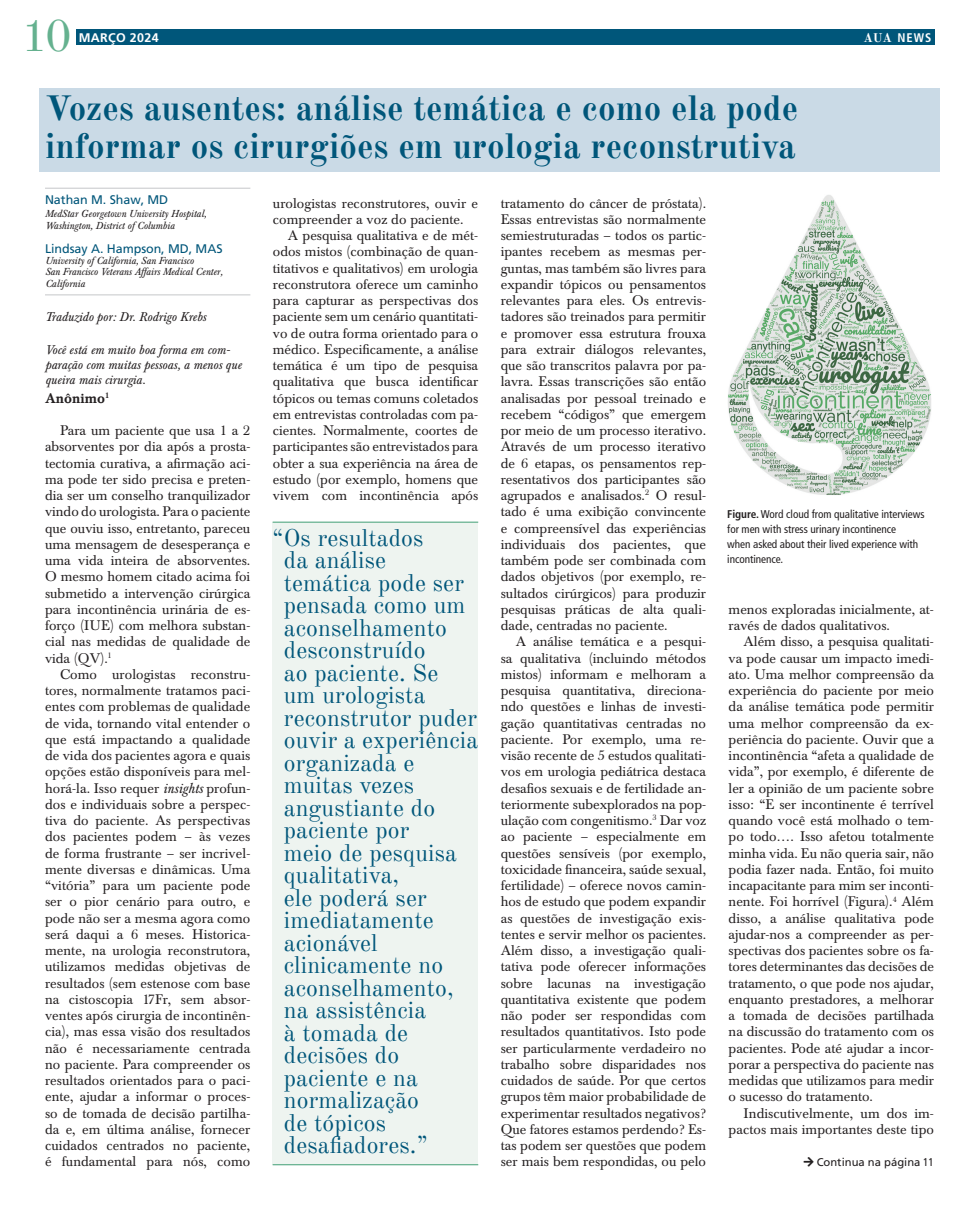
<style>
.page{position:relative;width:979px;height:1215px;background:#fff}
.page>*{position:absolute;margin:0;border:0;box-sizing:border-box;transform-origin:0 0}
.t1{font:45px "Old Standard TT";color:#65b18f}
.Headline_Blue_Backgr{font:700 35px/37.5px "Old Standard TT";color:#00567a}
.Quote_Callout{font:23.75px/22.5px "Old Standard TT";letter-spacing:.005em;color:#00567a}
.Paragraph{font:13.75px/16.2px "Baskerville BE";color:#231f20;text-align:justify}
.Paragraph-2{font:500 13.75px "Baskerville BE";color:#231f20}
.Opening___Italic_Par{font:italic 12.5px/15px "Baskerville BE";color:#231f20}
.NAme_No_Line{font:12.5px "Frutiger LT Pro";letter-spacing:-.005em;color:#00567a}
.NAme{font:12.5px "Frutiger LT Pro";letter-spacing:-.005em;color:#00567a}
.t2{font:700 12.5px "Frutiger LT Pro";letter-spacing:.025em;color:#fff}
.t3{font:700 condensed 12.5px "Frutiger LT Pro";color:#fff}
.t4{font:condensed 11.25px/15px "Frutiger LT Pro";letter-spacing:-.005em;color:#231f20}
.Continued_on{font:11.25px "Frutiger LT Pro";color:#231f20}
.Affiliation{font:italic 10px/11.2px "Baskerville BE";letter-spacing:-.005em;color:#231f20}
._1st_Affiliation_No{font:italic 10px/12.5px "Baskerville BE";color:#231f20}
.s1{font-family:"Old Standard TT";font-stretch:normal}
.s2{font-style:italic}
.s3{font-weight:700}
.s4{font-stretch:condensed}
</style>
<div class="page">
<div style="left:76px;top:29px;width:858px;height:16px;background:#00567a"></div>
<div style="left:39px;top:88px;width:900px;height:84px;background:#cadae6"></div>
<hr style="left:45px;top:188px;width:205px;height:1px;background:#d1d2d4">
<hr style="left:45px;top:294px;width:205px;height:1px;background:#d1d2d4">
<img style="left:728px;top:195px;width:203px;height:300px">
<div style="left:273px;top:522px;width:205px;height:643px;background:#eef4f0"></div>
<hr style="left:273px;top:1164px;width:205px;height:1px;background:#65b18f">
<hr style="left:273px;top:522px;width:205px;height:1px;background:#65b18f">
<h1 class="t1" style="left:22px;top:2px;width:51px">10</h1>
<p class="t2" style="left:79px;top:30px;width:81px">MARÇO 2024</p>
<p class="t3" style="left:863px;top:30px;width:70px"><span class="s1">AUA</span> NEWS</p>
<p class="Headline_Blue_Backgr" style="left:45px;top:87px;width:755px">Vozes ausentes: análise temática e como ela pode informar os cirurgiões em urologia reconstrutiva</p>
<p class="NAme" style="left:45px;top:192px;width:125px">Nathan M. Shaw, MD</p>
<p class="_1st_Affiliation_No" style="left:45px;top:207px;width:163px">MedStar Georgetown University Hospital,<br>Washington, District of Columbia</p>
<p class="NAme_No_Line" style="left:45px;top:241px;width:179px">Lindsay A. Hampson, MD, MAS</p>
<p class="Affiliation" style="left:45px;top:256px;width:150px">University of California, San Francisco</p>
<p class="Affiliation" style="left:45px;top:267px;width:179px">San Francisco Veterans Affairs Medical Center,<br>California</p>
<p class="Opening___Italic_Par" style="left:45px;top:310px;width:163px">Traduzido por: Dr. Rodrigo Krebs</p>
<p class="Opening___Italic_Par" style="left:45px;top:343px;width:198px">Você está em muito boa forma em com&shy;paração com muitas pessoas, a menos que queira mais cirurgia.</p>
<p class="Paragraph-2" style="left:45px;top:390px;width:66px">Anônimo<sup>1</sup></p>
<p class="Paragraph" style="left:45px;top:423px;width:207px;text-indent:15px">Para um paciente que usa 1 a 2 absorventes por dia após a prosta&shy;tectomia curativa, a afirmação aci&shy;ma pode ter sido precisa e preten&shy;dia ser um conselho tranquilizador vindo do urologista. Para o paciente que ouviu isso, entretanto, pareceu uma mensagem de desesperança e uma vida inteira de absorventes.<br>O mesmo homem citado acima foi submetido a intervenção cirúrgica para incontinência urinária de es&shy;forço (IUE) com melhora substan&shy;cial nas medidas de qualidade de vida (QV).<sup>1</sup></p>
<p class="Paragraph" style="left:45px;top:666px;width:207px;text-indent:15px">Como urologistas reconstru&shy;tores, normalmente tratamos paci&shy;entes com problemas de qualidade de vida, tornando vital entender o que está impactando a qualidade de vida dos pacientes agora e quais opções estão disponíveis para mel&shy;horá-la. Isso requer <span class="s2">insights</span> profun&shy;dos e individuais sobre a perspec&shy;tiva do paciente. As perspectivas dos pacientes podem – às vezes de forma frustrante – ser incrivel&shy;mente diversas e dinâmicas. Uma “vitória” para um paciente pode ser o pior cenário para outro, e pode não ser a mesma agora como será daqui a 6 meses. Historica&shy;mente, na urologia reconstrutora, utilizamos medidas objetivas de resultados (sem estenose com base na cistoscopia 17Fr, sem absor&shy;ventes após cirurgia de incontinên&shy;cia), mas essa visão dos resultados não é necessariamente centrada no paciente. Para compreender os resultados orientados para o paci&shy;ente, ajudar a informar o proces&shy;so de tomada de decisão partilha&shy;da e, em última análise, fornecer cuidados centrados no paciente, é fundamental para nós, como</p>
<p class="Paragraph" style="left:501px;top:195px;width:207px">tratamento do câncer de próstata).<br>Essas entrevistas são normalmente semiestruturadas – todos os partic&shy;ipantes recebem as mesmas per&shy;guntas, mas também são livres para expandir tópicos ou pensamentos relevantes para eles. Os entrevis&shy;tadores são treinados para permitir e promover essa estrutura frouxa para extrair diálogos relevantes, que são transcritos palavra por pa&shy;lavra. Essas transcrições são então analisadas por pessoal treinado e recebem “códigos” que emergem por meio de um processo iterativo.<br>Através de um processo iterativo de 6 etapas, os pensamentos rep&shy;resentativos dos participantes são agrupados e analisados.<sup>2</sup> O resul&shy;tado é uma exibição convincente e compreensível das experiências individuais dos pacientes, que também pode ser combinada com dados objetivos (por exemplo, re&shy;sultados cirúrgicos) para produzir pesquisas práticas de alta quali&shy;dade, centradas no paciente.</p>
<p class="Paragraph" style="left:501px;top:634px;width:207px;text-indent:15px">A análise temática e a pesqui&shy;sa qualitativa (incluindo métodos mistos) informam e melhoram a pesquisa quantitativa, direciona&shy;ndo questões e linhas de investi&shy;gação quantitativas centradas no paciente. Por exemplo, uma re&shy;visão recente de 5 estudos qualitati&shy;vos em urologia pediátrica destaca desafios sexuais e de fertilidade an&shy;teriormente subexplorados na pop&shy;ulação com congenitismo.<sup>3</sup> Dar voz ao paciente – especialmente em questões sensíveis (por exemplo, toxicidade financeira, saúde sexual, fertilidade) – oferece novos camin&shy;hos de estudo que podem expandir as questões de investigação exis&shy;tentes e servir melhor os pacientes.<br>Além disso, a investigação quali&shy;tativa pode oferecer informações sobre lacunas na investigação quantitativa existente que podem não poder ser respondidas com resultados quantitativos. Isto pode ser particularmente verdadeiro no trabalho sobre disparidades nos cuidados de saúde. Por que certos grupos têm maior probabilidade de experimentar resultados negativos?<br>Que fatores estamos perdendo? Es&shy;tas podem ser questões que podem ser mais bem respondidas, ou pelo</p>
<p class="Paragraph" style="left:273px;top:195px;width:207px">urologistas reconstrutores, ouvir e compreender a voz do paciente.</p>
<p class="Paragraph" style="left:273px;top:228px;width:207px;text-indent:15px">A pesquisa qualitativa e de mét&shy;odos mistos (combinação de quan&shy;titativos e qualitativos) em urologia reconstrutora oferece um caminho para capturar as perspectivas dos paciente sem um cenário quantitati&shy;vo de outra forma orientado para o médico. Especificamente, a análise temática é um tipo de pesquisa qualitativa que busca identificar tópicos ou temas comuns coletados em entrevistas controladas com pa&shy;cientes. Normalmente, coortes de participantes são entrevistados para obter a sua experiência na área de estudo (por exemplo, homens que vivem com incontinência após</p>
<p class="t4" style="left:727px;top:507px;width:199px"><span class="s3">Figure.</span> Word cloud from qualitative interviews for men with stress urinary incontinence<br>when asked about their lived experience with incontinence.</p>
<p class="Quote_Callout" style="left:284px;top:525px;width:196px;text-indent:-11px">“Os resultados<br>da análise temática pode ser pensada como um aconselhamento desconstruído<br>ao paciente. Se<br>um urologista reconstrutor puder ouvir a experiência organizada e muitas vezes angustiante do paciente por<br>meio de pesquisa qualitativa,<br>ele poderá ser imediatamente acionável clinicamente no aconselhamento, na assistência<br>à tomada de decisões do paciente e na normalização<br>de tópicos desafiadores.”</p>
<p class="Paragraph" style="left:728px;top:601px;width:207px">menos exploradas inicialmente, at&shy;ravés de dados qualitativos.</p>
<p class="Paragraph" style="left:728px;top:634px;width:207px;text-indent:15px">Além disso, a pesquisa qualitati&shy;va pode causar um impacto imedi&shy;ato. Uma melhor compreensão da experiência do paciente por meio da análise temática pode permitir uma melhor compreensão da ex&shy;periência do paciente. Ouvir que a incontinência “afeta a qualidade de vida”, por exemplo, é diferente de ler a opinião de um paciente sobre isso: “E ser incontinente é terrível quando você está molhado o tem&shy;po todo…. Isso afetou totalmente minha vida. Eu não queria sair, não podia fazer nada. Então, foi muito incapacitante para mim ser inconti&shy;nente. Foi horrível (Figura).<sup>4</sup> Além disso, a análise qualitativa pode ajudar-nos a compreender as per&shy;spectivas dos pacientes sobre os fa&shy;tores determinantes das decisões de tratamento, o que pode nos ajudar, enquanto prestadores, a melhorar a tomada de decisões partilhada na discussão do tratamento com os pacientes. Pode até ajudar a incor&shy;porar a perspectiva do paciente nas medidas que utilizamos para medir o sucesso do tratamento.</p>
<p class="Paragraph" style="left:728px;top:1105px;width:207px;text-align:right">Indiscutivelmente, um dos im&shy;pactos mais importantes deste tipo</p>
<p class="Continued_on" style="left:804px;top:1156px;width:132px">□▼ Continua na página <span class="s4">11</span></p>
</div>
